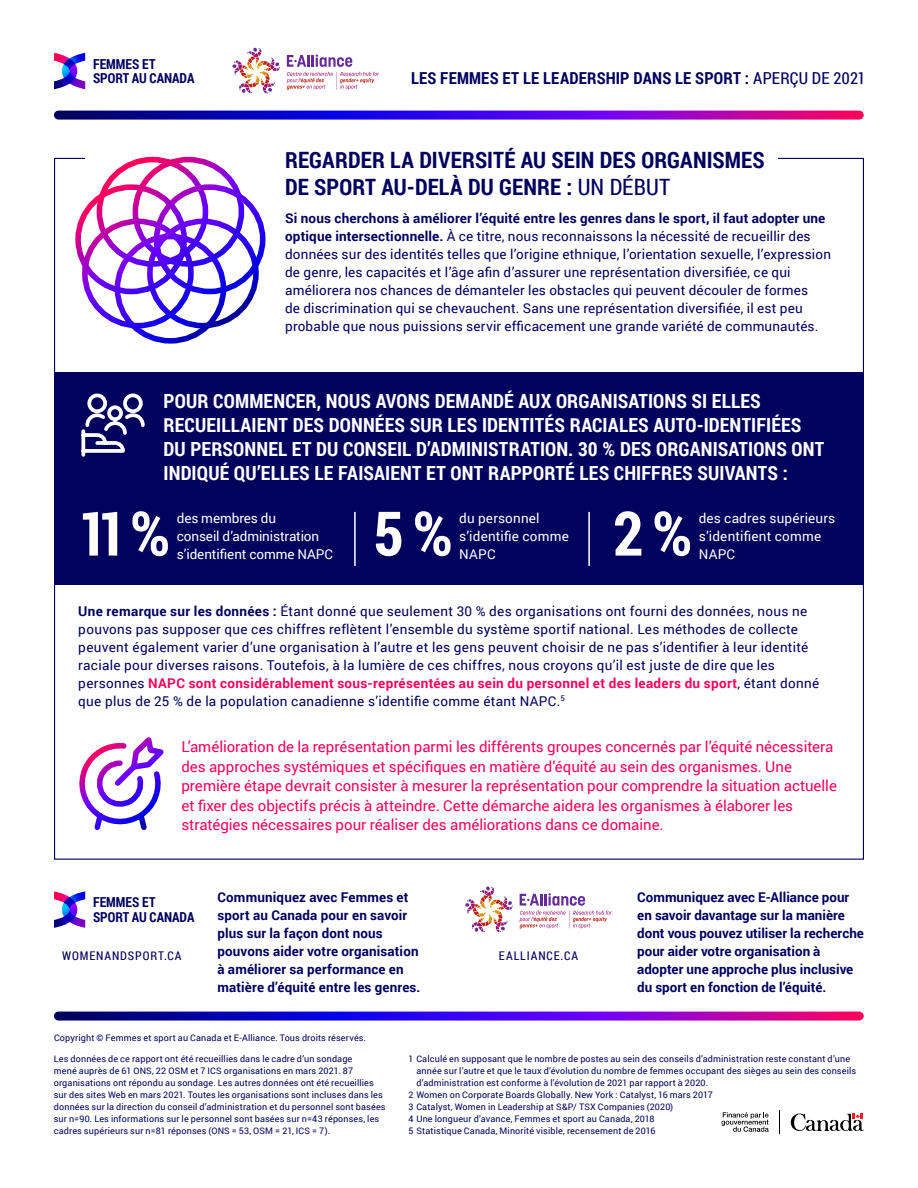
<style>
.page{position:relative;width:918px;height:1188px;background:#fff}
.page>*{position:absolute;margin:0;border:0;box-sizing:border-box;transform-origin:0 0}
.t1{font:700 61.5px "Roboto Condensed";color:#fff}
.t2{font:700 22.5px/27px "Roboto Condensed";letter-spacing:.005em;color:#01015e}
.t3{font:700 19.5px/24px "Roboto Condensed";letter-spacing:.01em;color:#fff}
.t4{font:700 16.5px "Roboto Condensed";letter-spacing:.01em;color:#01015e}
.t5{font:15px/19.5px "Roboto";letter-spacing:-.005em;color:#ff005c}
.t6{font:700 13.8px/14.2px "Roboto Condensed";color:#01015e}
.t7{font:13.5px/18px "Roboto";letter-spacing:.015em;color:#01015e}
.t8{font:700 13.5px/18px "Roboto";color:#01015e}
.t9{font:700 13.5px/18px "Roboto";letter-spacing:.02em;color:#ff005c}
.t10{font:13.5px/18px "Roboto";letter-spacing:.01em;color:#fff}
.t11{font:13.5px/18px "Roboto";letter-spacing:-.01em;color:#fff}
.t12{font:12px "Roboto Condensed";letter-spacing:.075em;color:#01015e}
.t13{font:9px/12px "Roboto";letter-spacing:.015em;color:#01015e}
.s1{font-weight:400}
.s2{font-weight:700}
.s3{font-weight:700;color:#ff005c}
.s4{font-weight:400;color:#01015e}
</style>
<div class="page">
<svg style="left:54px;top:892px;width:31px;height:36px"></svg>
<div style="left:115px;top:234px;width:111px;height:110px;border:6px solid #fff;border-radius:50%"></div>
<div style="left:82px;top:219px;width:112px;height:109px;border:6px solid #fff;border-radius:50%"></div>
<div style="left:147px;top:219px;width:112px;height:109px;border:6px solid #fff;border-radius:50%"></div>
<div style="left:97px;top:157px;width:111px;height:110px;border:6px solid #fff;border-radius:50%"></div>
<div style="left:133px;top:157px;width:111px;height:110px;border:6px solid #fff;border-radius:50%"></div>
<div style="left:154px;top:184px;width:112px;height:110px;border:6px solid #fff;border-radius:50%"></div>
<div style="left:75px;top:184px;width:112px;height:110px;border:6px solid #fff;border-radius:50%"></div>
<svg style="left:465px;top:886px;width:48px;height:46px"></svg>
<svg style="left:519px;top:893px;width:93px;height:36px"></svg>
<svg style="left:58px;top:1012px;width:801px;height:9px;background:#580cc3"></svg>
<div style="left:54px;top:372px;width:810px;height:213px;background:#01015e"></div>
<hr style="left:354px;top:512px;width:2px;height:54px;background:#fff">
<hr style="left:588px;top:512px;width:2px;height:54px;background:#fff">
<svg style="left:81px;top:393px;width:64px;height:64px"></svg>
<svg style="left:79px;top:737px;width:85px;height:93px"></svg>
<svg style="left:58px;top:111px;width:801px;height:9px;background:#570cc3"></svg>
<svg style="left:232px;top:47px;width:48px;height:46px"></svg>
<svg style="left:287px;top:54px;width:92px;height:36px"></svg>
<svg style="left:54px;top:53px;width:31px;height:36px"></svg>
<svg style="left:779px;top:1111px;width:1px;height:23px"></svg>
<svg style="left:721px;top:1112px;width:48px;height:20px"></svg>
<svg style="left:791px;top:1114px;width:73px;height:17px"></svg>
<h3 class="t6" style="left:93px;top:56px;width:103px">FEMMES ET<br>SPORT AU CANADA</h3>
<h3 class="t4" style="left:411px;top:66px;width:454px">LES FEMMES ET LE LEADERSHIP DANS LE SPORT : <span class="s1">APERÇU DE 2021</span></h3>
<h2 class="t2" style="left:285px;top:145px;width:481px">REGARDER LA DIVERSITÉ AU SEIN DES ORGANISMES<br>DE SPORT AU-DELÀ DU GENRE : <span class="s1">UN DÉBUT</span></h2>
<p class="t7" style="left:285px;top:209px;width:547px"><span class="s2">Si nous cherchons à améliorer l’équité entre les genres dans le sport, il faut adopter une optique intersectionnelle.</span> À ce titre, nous reconnaissons la nécessité de recueillir des données sur des identités telles que l’origine ethnique, l’orientation sexuelle, l’expression de genre, les capacités et l’âge afin d’assurer une représentation diversifiée, ce qui améliorera nos chances de démanteler les obstacles qui peuvent découler de formes<br>de discrimination qui se chevauchent. Sans une représentation diversifiée, il est peu probable que nous puissions servir efficacement une grande variété de communautés.</p>
<p class="t3" style="left:164px;top:388px;width:662px">POUR COMMENCER, NOUS AVONS DEMANDÉ AUX ORGANISATIONS SI ELLES RECUEILLAIENT DES DONNÉES SUR LES IDENTITÉS RACIALES AUTO-IDENTIFIÉES DU PERSONNEL ET DU CONSEIL D’ADMINISTRATION. 30 % DES ORGANISATIONS ONT INDIQUÉ QU’ELLES LE FAISAIENT ET ONT RAPPORTÉ LES CHIFFRES SUIVANTS :</p>
<h1 class="t1" style="left:82px;top:490px;width:90px">11 %</h1>
<h3 class="t11" style="left:177px;top:508px;width:158px">des membres du<br>conseil d’administration s’identifient comme NAPC</h3>
<h1 class="t1" style="left:613px;top:490px;width:81px">2 %</h1>
<h3 class="t10" style="left:699px;top:508px;width:138px">des cadres supérieurs s’identifient comme</h3>
<h1 class="t1" style="left:373px;top:490px;width:81px">5 %</h1>
<h3 class="t10" style="left:459px;top:508px;width:111px">du personnel s’identifie comme<br>NAPC</h3>
<h3 class="t10" style="left:699px;top:544px;width:38px">NAPC</h3>
<p class="t7" style="left:78px;top:601px;width:731px"><span class="s2">Une remarque sur les données :</span> Étant donné que seulement 30 % des organisations ont fourni des données, nous ne pouvons pas supposer que ces chiffres reflètent l’ensemble du système sportif national. Les méthodes de collecte peuvent également varier d’une organisation à l’autre et les gens peuvent choisir de ne pas s’identifier à leur identité raciale pour diverses raisons. Toutefois, à la lumière de ces chiffres, nous croyons qu’il est juste de dire que les personnes <span class="s3">NAPC</span></p>
<h3 class="t9" style="left:78px;top:673px;width:742px;text-indent:110px">sont considérablement sous-représentées au sein du personnel et des leaders du sport<span class="s4">, étant donné que plus de 25 % de la population canadienne s’identifie comme étant NAPC.</span><sup>5</sup></h3>
<p class="t5" style="left:181px;top:736px;width:657px">L’amélioration de la représentation parmi les différents groupes concernés par l’équité nécessitera des approches systémiques et spécifiques en matière d’équité au sein des organismes. Une première étape devrait consister à mesurer la représentation pour comprendre la situation actuelle et fixer des objectifs précis à atteindre. Cette démarche aidera les organismes à élaborer les stratégies nécessaires pour réaliser des améliorations dans ce domaine.</p>
<h3 class="t8" style="left:217px;top:888px;width:205px">Communiquez avec Femmes et sport au Canada pour en savoir plus sur la façon dont nous pouvons aider votre organisation à améliorer sa performance en matière d’équité entre les genres.</h3>
<h3 class="t8" style="left:637px;top:888px;width:228px">Communiquez avec E-Alliance pour en savoir davantage sur la manière dont vous pouvez utiliser la recherche pour aider votre organisation à adopter une approche plus inclusive du sport en fonction de l’équité.</h3>
<h3 class="t6" style="left:93px;top:895px;width:103px">FEMMES ET<br>SPORT AU CANADA</h3>
<h3 class="t12" style="left:62px;top:948px;width:121px">WOMENANDSPORT.CA</h3>
<h3 class="t12" style="left:499px;top:948px;width:81px">EALLIANCE.CA</h3>
<p class="t13" style="left:54px;top:1031px;width:314px">Copyright © Femmes et sport au Canada et E-Alliance. Tous droits réservés.</p>
<p class="t13" style="left:54px;top:1052px;width:333px">Les données de ce rapport ont été recueillies dans le cadre d’un sondage<br>mené auprès de 61 ONS, 22 OSM et 7 ICS organisations en mars 2021. 87 organisations ont répondu au sondage. Les autres données ont été recueillies sur des sites Web en mars 2021. Toutes les organisations sont incluses dans les données sur la direction du conseil d’administration et du personnel sont basées sur n=90. Les informations sur le personnel sont basées sur n=43 réponses, les cadres supérieurs sur n=81 réponses (ONS = 53, OSM = 21, ICS = 7).</p>
<p class="t13" style="left:409px;top:1052px;width:443px">1 Calculé en supposant que le nombre de postes au sein des conseils d’administration reste constant d’une</p>
<p class="t13" style="left:416px;top:1064px;width:441px">année sur l’autre et que le taux d’évolution du nombre de femmes occupant des sièges au sein des conseils</p>
<p class="t13" style="left:416px;top:1076px;width:293px">d’administration est conforme à l’évolution de 2021 par rapport à 2020.</p>
<p class="t13" style="left:409px;top:1088px;width:306px">2 Women on Corporate Boards Globally. New York : Catalyst, 16 mars 2017</p>
<p class="t13" style="left:409px;top:1100px;width:266px">3 Catalyst, Women in Leadership at S&amp;P/ TSX Companies (2020)</p>
<p class="t13" style="left:409px;top:1112px;width:247px">4 Une longueur d’avance, Femmes et sport au Canada, 2018</p>
<p class="t13" style="left:409px;top:1124px;width:248px">5 Statistique Canada, Minorité visible, recensement de 2016</p>
</div>
